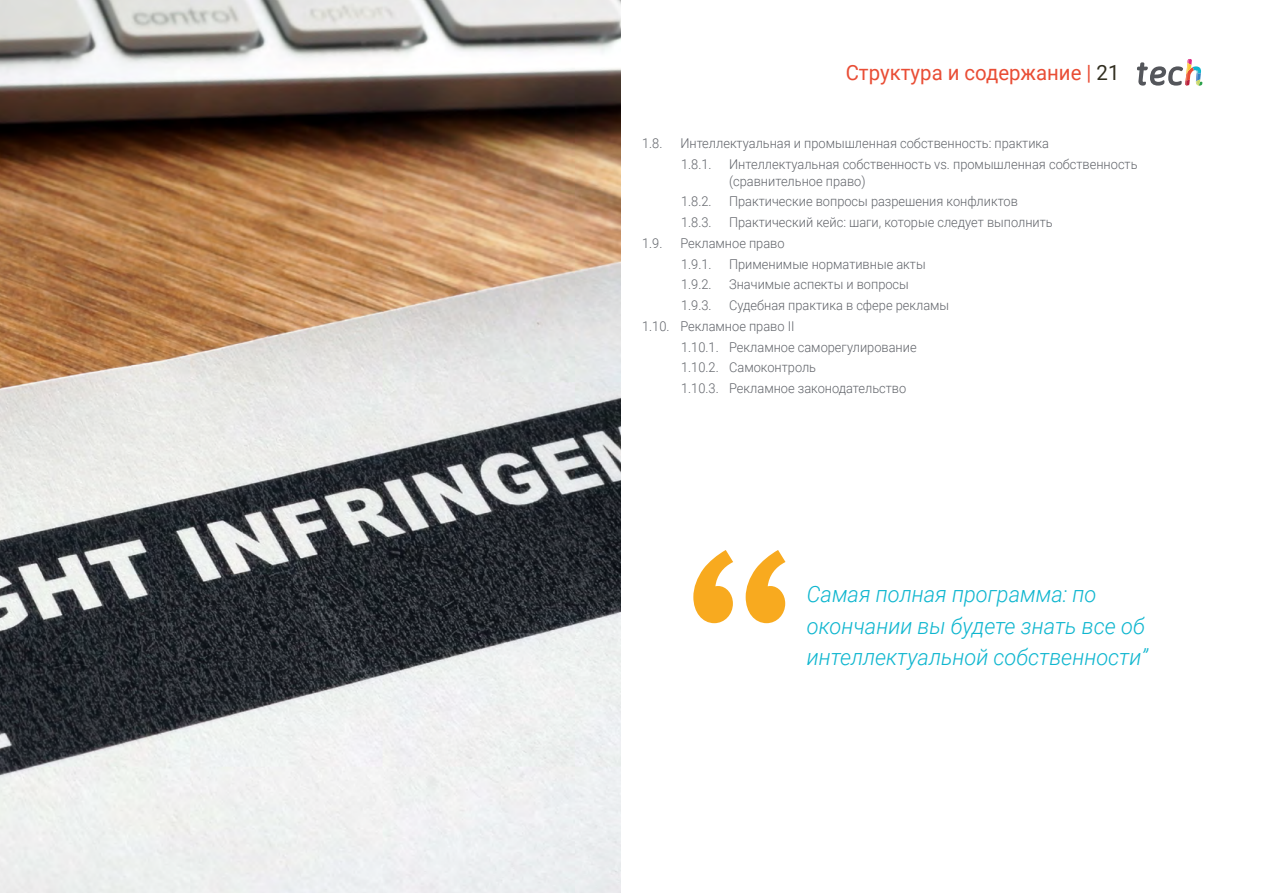
<style>
.page{position:relative;width:1263px;height:893px;background:#fff}
.page>*{position:absolute;margin:0;border:0;box-sizing:border-box;transform-origin:0 0}
.t1{font:italic 300 22.5px/31.5px "Roboto";color:#0fb6cf}
.t2{font:21px "Roboto";color:#e94d35}
.t3{font:300 13.5px/20.7px "Roboto";color:#61646a;scale:.95 1}
.s1{color:#312e20}
</style>
<div class="page">
<svg style="left:693px;top:550px;width:92px;height:73px"></svg>
<img style="left:0;top:0;width:621px;height:893px">
<svg style="left:1137px;top:59px;width:65px;height:27px"></svg>
<h2 class="t2" style="left:846px;top:57px;width:275px">Структура и содержание | <span class="s1">21</span></h2>
<p class="t3" style="left:642px;top:133px;width:23px">1.8.</p>
<p class="t3" style="left:680px;top:133px;width:390px">Интеллектуальная и промышленная собственность: практика<br>1.8.1.</p>
<p class="t3" style="left:729px;top:155px;width:431px;line-height:16.5px">Интеллектуальная собственность vs. промышленная собственность (сравнительное право)</p>
<p class="t3" style="left:681px;top:191px;width:34px">1.8.2.</p>
<p class="t3" style="left:729px;top:191px;width:305px">Практические вопросы разрешения конфликтов</p>
<p class="t3" style="left:681px;top:211px;width:34px">1.8.3.</p>
<p class="t3" style="left:729px;top:211px;width:342px">Практический кейс: шаги, которые следует выполнить</p>
<p class="t3" style="left:642px;top:232px;width:23px">1.9.</p>
<p class="t3" style="left:680px;top:232px;width:111px">Рекламное право<br>1.9.1.</p>
<p class="t3" style="left:729px;top:253px;width:208px">Применимые нормативные акты</p>
<p class="t3" style="left:681px;top:274px;width:34px">1.9.2.</p>
<p class="t3" style="left:729px;top:274px;width:191px">Значимые аспекты и вопросы</p>
<p class="t3" style="left:681px;top:294px;width:34px">1.9.3.</p>
<p class="t3" style="left:729px;top:294px;width:233px">Судебная практика в сфере рекламы</p>
<p class="t3" style="left:642px;top:315px;width:162px">1.10. Рекламное право II</p>
<p class="t3" style="left:681px;top:336px;width:249px">1.10.1. Рекламное саморегулирование</p>
<p class="t3" style="left:681px;top:357px;width:144px">1.10.2. Самоконтроль</p>
<p class="t3" style="left:681px;top:377px;width:239px">1.10.3. Рекламное законодательство</p>
<h1 class="t1" style="left:807px;top:578px;width:343px">Самая полная программа: по окончании вы будете знать все об интеллектуальной собственности”</h1>
</div>
